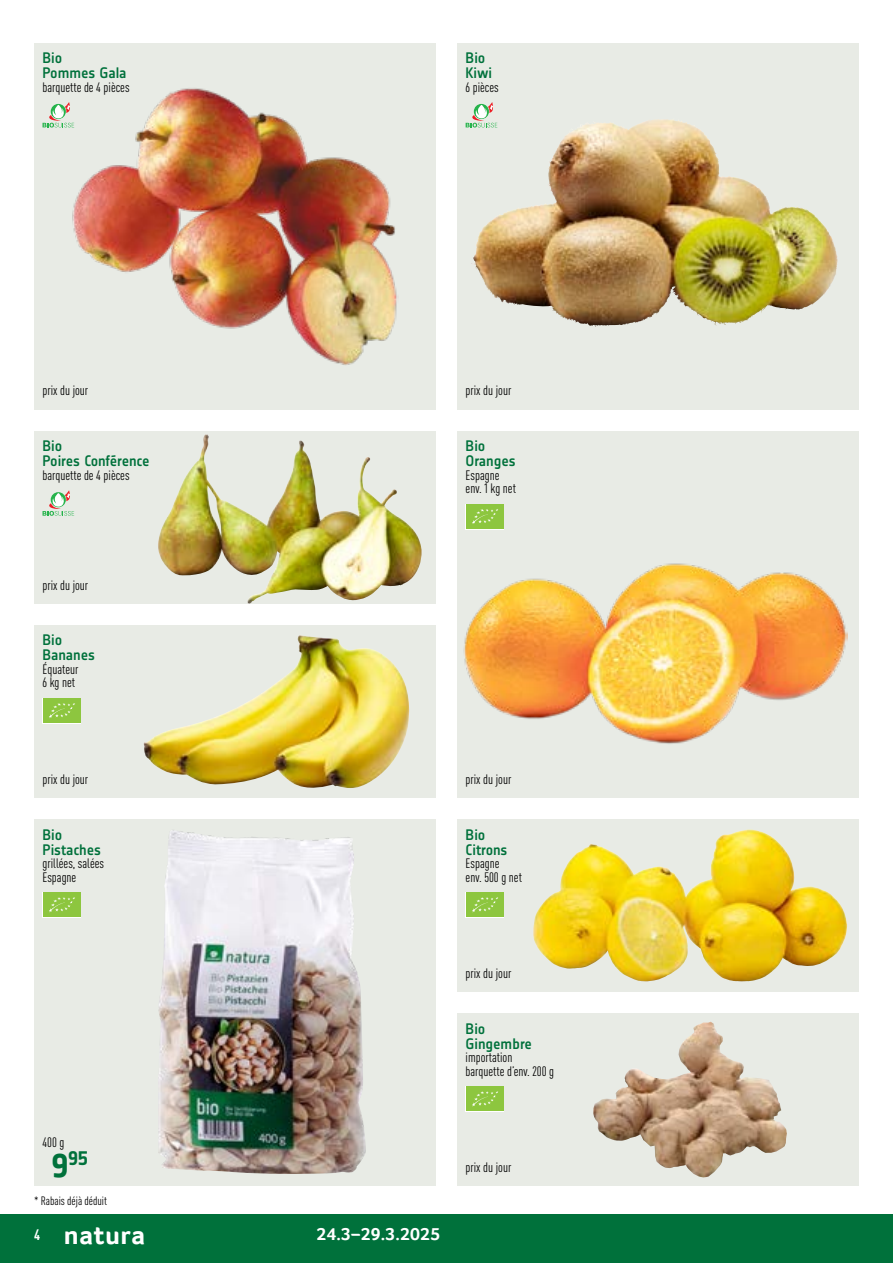
<style>
.page{position:relative;width:893px;height:1263px;background:#fff}
.page>*{position:absolute;margin:0;border:0;box-sizing:border-box;transform-origin:0 0}
.t1{font:700 26.7px "Transgourmet";letter-spacing:.02em;color:#fff}
.NAT_Preis{font:700 19.2px "Notes Soft";color:#00713b}
.t2{font:700 18px "Transgourmet";letter-spacing:.01em;color:#fff}
.t3{font:500 15px/15px "Notes Soft";letter-spacing:-.005em;color:#00713b}
.AM_Text{font:condensed 13.5px "DINOT";color:#000}
.t4{font:condensed 12px "DINOT";color:#000}
.s1{font-size:33px}
.s2{font-family:"DINOT";font-stretch:condensed;font-size:15px}
</style>
<div class="page">
<div style="left:34px;top:43px;width:402px;height:366px;background:#e8ebe5"></div>
<img style="left:457px;top:43px;width:402px;height:366px">
<div style="left:457px;top:1013px;width:402px;height:173px;background:#e8ebe5"></div>
<div style="left:34px;top:819px;width:402px;height:367px;background:#e8ebe5"></div>
<svg style="left:457px;top:819px;width:402px;height:173px;background:#e9d98c"></svg>
<div style="left:34px;top:625px;width:402px;height:173px;background:#e8ebe5"></div>
<div style="left:34px;top:431px;width:402px;height:173px;background:#e8ebe5"></div>
<div style="left:457px;top:431px;width:402px;height:367px;background:#e8ebe5"></div>
<div style="left:0;top:1214px;width:893px;height:49px;background:#00713b"></div>
<img style="left:72px;top:88px;width:325px;height:277px">
<img style="left:570px;top:119px;width:104px;height:11px">
<img style="left:593px;top:1022px;width:194px;height:155px">
<img style="left:158px;top:830px;width:208px;height:344px">
<img style="left:578px;top:830px;width:170px;height:67px">
<img style="left:143px;top:635px;width:267px;height:153px">
<img style="left:158px;top:434px;width:264px;height:170px">
<img style="left:463px;top:563px;width:384px;height:181px">
<svg style="left:43px;top:102px;width:31px;height:26px"></svg>
<svg style="left:466px;top:102px;width:31px;height:26px"></svg>
<div style="left:466px;top:1086px;width:38px;height:26px;background:#fff"></div>
<div style="left:466px;top:1086px;width:38px;height:25px;background:#8dc63f"></div>
<svg style="left:472px;top:1091px;width:26px;height:15px"></svg>
<div style="left:43px;top:892px;width:38px;height:25px;background:#8dc63f"></div>
<svg style="left:49px;top:897px;width:26px;height:15px"></svg>
<div style="left:466px;top:892px;width:38px;height:25px;background:#8dc63f"></div>
<svg style="left:472px;top:897px;width:26px;height:15px"></svg>
<div style="left:43px;top:698px;width:38px;height:25px;background:#8dc63f"></div>
<svg style="left:49px;top:703px;width:26px;height:15px"></svg>
<svg style="left:43px;top:490px;width:31px;height:26px"></svg>
<div style="left:466px;top:504px;width:38px;height:25px;background:#8dc63f"></div>
<svg style="left:472px;top:509px;width:26px;height:15px"></svg>
<p class="t3" style="left:43px;top:50px;width:85px">Bio<br>Pommes Gala</p>
<p class="AM_Text" style="left:43px;top:79px;width:89px">barquette de 4 pièces</p>
<p class="t3" style="left:466px;top:50px;width:28px">Bio<br>Kiwi</p>
<p class="AM_Text" style="left:466px;top:79px;width:35px">6 pièces</p>
<p class="AM_Text" style="left:43px;top:383px;width:47px">prix du jour</p>
<p class="t3" style="left:43px;top:438px;width:109px">Bio<br>Poires Conférence</p>
<p class="AM_Text" style="left:43px;top:467px;width:89px">barquette de 4 pièces</p>
<p class="AM_Text" style="left:43px;top:577px;width:47px">prix du jour</p>
<p class="t3" style="left:43px;top:633px;width:54px">Bio<br>Bananes</p>
<p class="AM_Text" style="left:43px;top:661px;width:37px">Équateur</p>
<p class="AM_Text" style="left:43px;top:675px;width:34px">6 kg net</p>
<p class="AM_Text" style="left:43px;top:771px;width:47px">prix du jour</p>
<p class="t3" style="left:43px;top:827px;width:60px">Bio<br>Pistaches</p>
<p class="AM_Text" style="left:43px;top:855px;width:63px">grillées, salées</p>
<p class="AM_Text" style="left:43px;top:869px;width:35px">Espagne</p>
<p class="AM_Text" style="left:466px;top:383px;width:47px">prix du jour</p>
<p class="t3" style="left:466px;top:438px;width:51px">Bio<br>Oranges</p>
<p class="AM_Text" style="left:466px;top:467px;width:35px">Espagne</p>
<p class="AM_Text" style="left:466px;top:481px;width:52px">env. 1 kg net</p>
<p class="AM_Text" style="left:466px;top:771px;width:47px">prix du jour</p>
<p class="t3" style="left:466px;top:827px;width:43px">Bio<br>Citrons</p>
<p class="AM_Text" style="left:466px;top:855px;width:35px">Espagne</p>
<p class="AM_Text" style="left:466px;top:869px;width:58px">env. 500 g net</p>
<p class="AM_Text" style="left:43px;top:1135px;width:23px">400 g</p>
<p class="NAT_Preis" style="left:51px;top:1145px;width:39px"><span class="s1">9</span>95</p>
<p class="t4" style="left:34px;top:1194px;width:75px">* Rabais déjà déduit</p>
<h1 class="t1" style="left:34px;top:1220px;width:113px"><span class="s2">4</span> natura</h1>
<p class="t2" style="left:316px;top:1224px;width:125px">24.3–29.3.2025</p>
<p class="AM_Text" style="left:466px;top:965px;width:47px">prix du jour</p>
<p class="t3" style="left:466px;top:1021px;width:68px">Bio<br>Gingembre</p>
<p class="AM_Text" style="left:466px;top:1049px;width:48px">importation</p>
<p class="AM_Text" style="left:466px;top:1063px;width:90px">barquette d’env. 200 g</p>
<p class="AM_Text" style="left:466px;top:1159px;width:47px">prix du jour</p>
</div>
